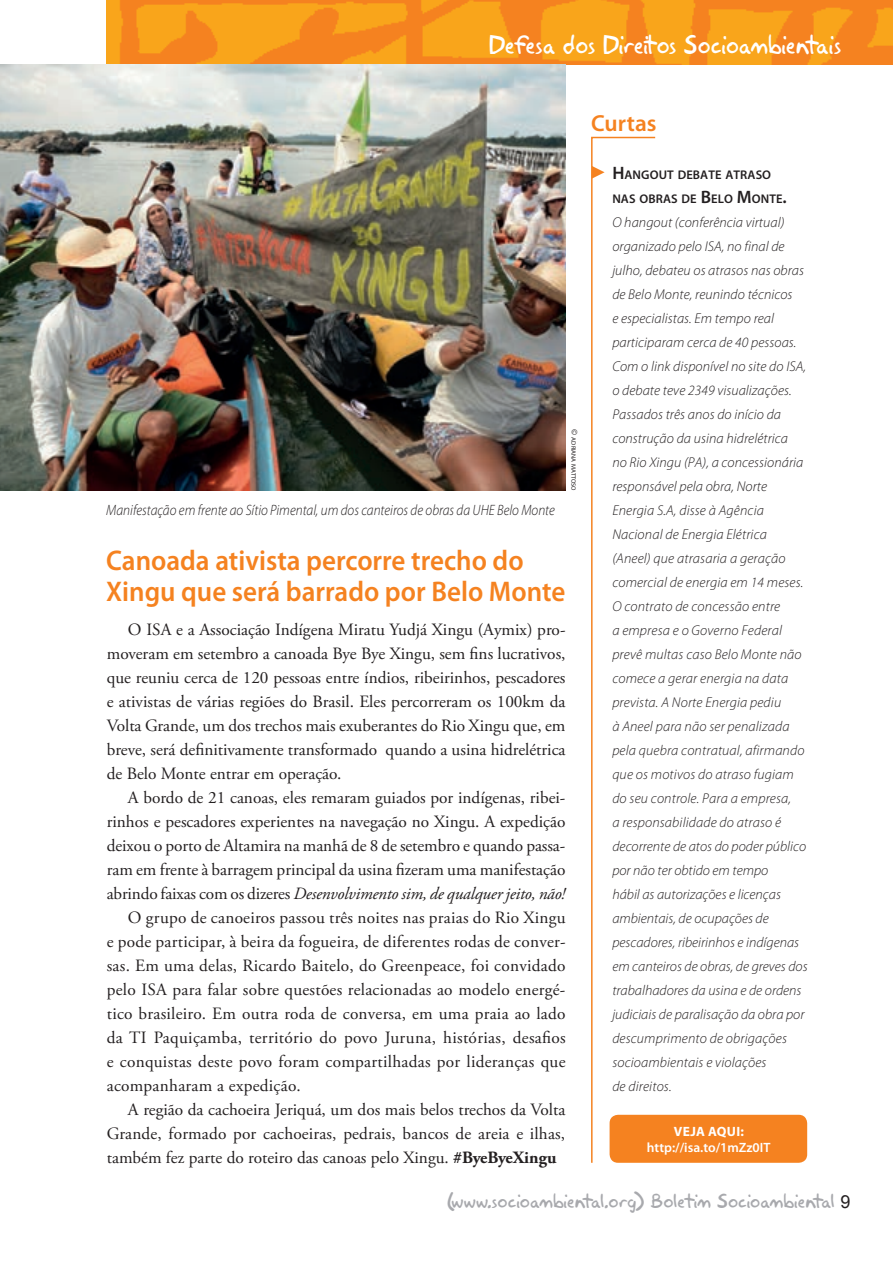
<style>
.page{position:relative;width:893px;height:1263px;background:#fff}
.page>*{position:absolute;margin:0;border:0;box-sizing:border-box;transform-origin:0 0}
.t1{font:600 28.5px/31.5px "Myriad Pro";color:#f58220;scale:.95 1}
.t2{font:24px "Akbar Plain";letter-spacing:-.02em;color:#fff;scale:.95 1}
.t3{font:600 23.25px "Myriad Pro";letter-spacing:.005em;color:#f58220}
.t4{font:18px "Akbar Plain";letter-spacing:-.035em;color:#a8a9ad}
.t5{font:17.25px/24px "Adobe Garamond Pro";letter-spacing:.01em;color:#231f20;text-align:justify}
.t6{font:italic 17.25px "Adobe Garamond Pro";letter-spacing:-.01em;color:#231f20}
.t7{font:italic 300 15px "Myriad Pro";color:#231f20;scale:.9 1}
.t8{font:italic 300 14.25px/24px "Myriad Pro";letter-spacing:.005em;color:#231f20}
.t9{font:600 13.5px "Myriad Pro";color:#fff}
.t10{font:700 13.5px "Myriad Pro";letter-spacing:.02em;color:#fff}
.t11{font:600 12.6px/24px "Myriad Pro";letter-spacing:.005em;color:#231f20}
.t12{font:6.3px "Myriad Pro";color:#231f20}
.s1{font-size:9px}
.s2{font-style:normal}
.s3{font-weight:700}
.s4{font-size:18px}
.s5{font-family:"Arial";color:#231f20}
</style>
<div class="page">
<img style="left:107px;top:0;width:786px;height:64px">
<img style="left:0;top:64px;width:566px;height:427px">
<div style="left:610px;top:1115px;width:197px;height:48px;background:#f58220;border-radius:9px"></div>
<svg style="left:591px;top:136px;width:66px;height:1027px"></svg>
<h2 class="t2" style="left:489px;top:25px;width:373px">Defesa dos Direitos Socioambientais</h2>
<p class="t7" style="left:106px;top:501px;width:500px">Manifestação em frente ao Sítio Pimental, um dos canteiros de obras da UHE Belo Monte</p>
<p class="t12" style="left:578px;top:429px;width:63px;rotate:90deg"><span class="s1">©</span> ADRIANA MATTOSO</p>
<h1 class="t1" style="left:106px;top:544px;width:485px">Canoada ativista percorre trecho do<br>Xingu que será barrado por Belo Monte</h1>
<p class="t5" style="left:107px;top:618px;width:460px;text-indent:21px">O ISA e a Associação Indígena Miratu Yudjá Xingu (Aymix) pro&shy;moveram em setembro a canoada Bye Bye Xingu, sem fins lucrativos, que reuniu cerca de 120 pessoas entre índios, ribeirinhos, pescadores e ativistas de várias regiões do Brasil. Eles percorreram os 100km da Volta Grande, um dos trechos mais exuberantes do Rio Xingu que, em breve, será definitivamente transformado quando a usina hidrelétrica de Belo Monte entrar em operação.</p>
<p class="t5" style="left:128px;top:786px;width:439px">A bordo de 21 canoas, eles remaram guiados por indígenas, ribei-</p>
<p class="t5" style="left:107px;top:810px;width:460px">rinhos e pescadores experientes na navegação no Xingu. A expedição</p>
<p class="t5" style="left:107px;top:834px;width:460px">deixou o porto de Altamira na manhã de 8 de setembro e quando passa-</p>
<p class="t5" style="left:107px;top:858px;width:460px">ram em frente à barragem principal da usina fizeram uma manifestação</p>
<p class="t6" style="left:107px;top:883px;width:460px"><span class="s2">abrindo faixas com os dizeres</span> Desenvolvimento sim, de qualquer jeito, não!</p>
<p class="t5" style="left:128px;top:906px;width:439px">O grupo de canoeiros passou três noites nas praias do Rio Xingu</p>
<p class="t5" style="left:107px;top:930px;width:460px">e pode participar, à beira da fogueira, de diferentes rodas de conver-</p>
<p class="t5" style="left:107px;top:954px;width:460px">sas. Em uma delas, Ricardo Baitelo, do Greenpeace, foi convidado</p>
<p class="t5" style="left:107px;top:978px;width:460px">pelo ISA para falar sobre questões relacionadas ao modelo energé-</p>
<p class="t5" style="left:107px;top:1002px;width:460px">tico brasileiro. Em outra roda de conversa, em uma praia ao lado</p>
<p class="t5" style="left:107px;top:1026px;width:461px">da TI Paquiçamba, território do povo Juruna, histórias, desafios</p>
<p class="t5" style="left:107px;top:1050px;width:460px">e conquistas deste povo foram compartilhadas por lideranças que</p>
<p class="t5" style="left:107px;top:1074px;width:195px">acompanharam a expedição.</p>
<p class="t5" style="left:128px;top:1098px;width:439px">A região da cachoeira Jeriquá, um dos mais belos trechos da Volta</p>
<p class="t5" style="left:107px;top:1122px;width:460px">Grande, formado por cachoeiras, pedrais, bancos de areia e ilhas,</p>
<p class="t5" style="left:107px;top:1146px;width:451px">também fez parte do roteiro das canoas pelo Xingu. <span class="s3">#ByeByeXingu</span></p>
<h3 class="t3" style="left:591px;top:108px;width:67px">Curtas</h3>
<p class="t11" style="left:612px;top:162px;width:176px"><span class="s4">H</span>ANGOUT DEBATE ATRASO<br>NAS OBRAS DE <span class="s4">B</span>ELO <span class="s4">M</span>ONTE<span class="s4">.</span></p>
<p class="t8" style="left:612px;top:210px;width:197px">O hangout (conferência virtual) organizado pelo ISA, no final de julho, debateu os atrasos nas obras de Belo Monte, reunindo técnicos<br>e especialistas. Em tempo real participaram cerca de 40 pessoas.<br>Com o link disponível no site do ISA, o debate teve 2349 visualizações.<br>Passados três anos do início da construção da usina hidrelétrica<br>no Rio Xingu (PA), a concessionária responsável pela obra, Norte<br>Energia S.A, disse à Agência<br>Nacional de Energia Elétrica (Aneel) que atrasaria a geração comercial de energia em 14 meses.<br>O contrato de concessão entre<br>a empresa e o Governo Federal prevê multas caso Belo Monte não comece a gerar energia na data prevista. A Norte Energia pediu<br>à Aneel para não ser penalizada pela quebra contratual, afirmando que os motivos do atraso fugiam do seu controle. Para a empresa,<br>a responsabilidade do atraso é decorrente de atos do poder público por não ter obtido em tempo<br>hábil as autorizações e licenças ambientais, de ocupações de pescadores, ribeirinhos e indígenas em canteiros de obras, de greves dos trabalhadores da usina e de ordens judiciais de paralisação da obra por descumprimento de obrigações socioambientais e violações<br>de direitos.</p>
<p class="t10" style="left:674px;top:1122px;width:72px">VEJA AQUI:</p>
<p class="t9" style="left:647px;top:1139px;width:125px">http://isa.to/1mZz0IT</p>
<p class="t4" style="left:447px;top:1186px;width:405px">(www.socioambiental.org) Boletim Socioambiental <span class="s5">9</span></p>
</div>
